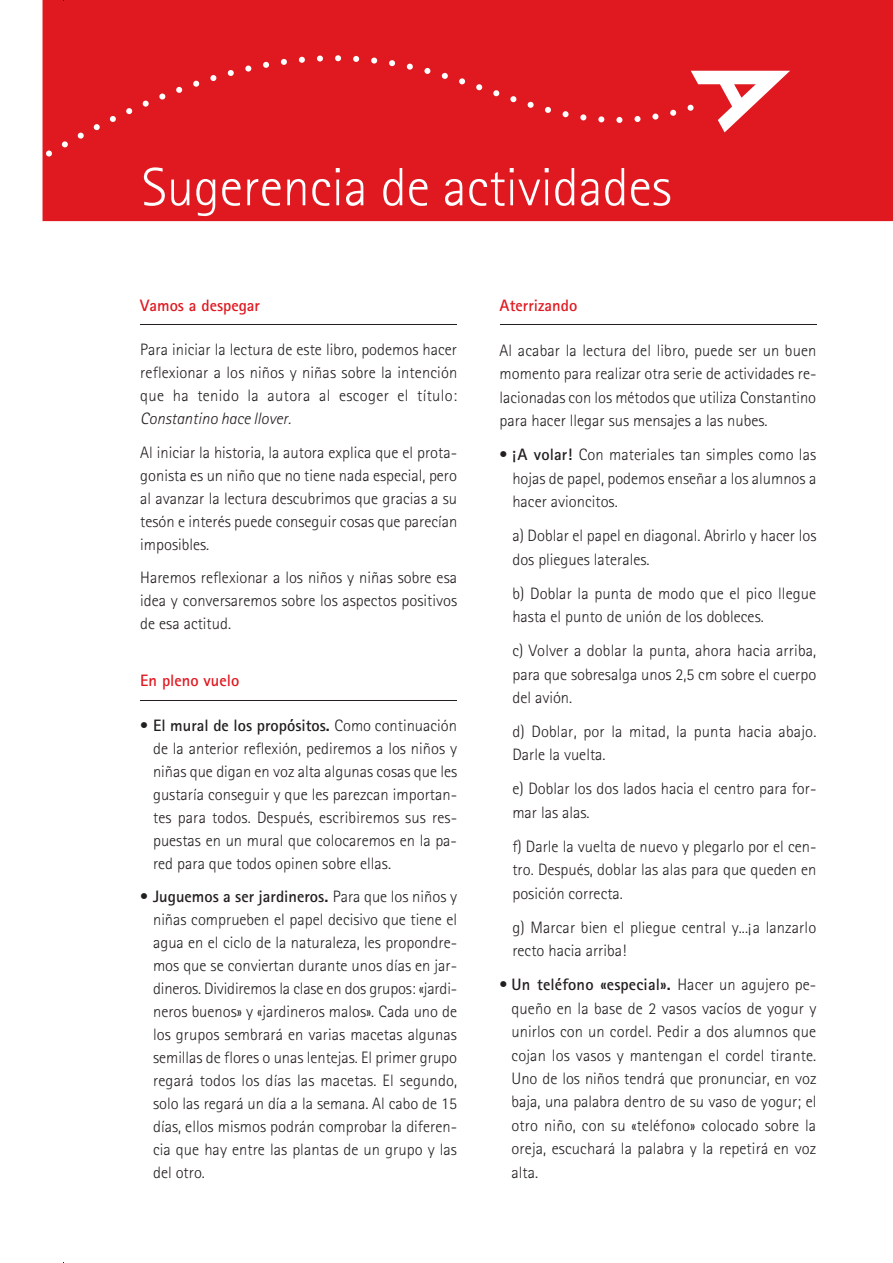
<style>
.page{position:relative;width:893px;height:1263px;background:#fff}
.page>*{position:absolute;margin:0;border:0;box-sizing:border-box;transform-origin:0 0}
.t1{font:300 54px "Rotis Sans Serif";color:#fff}
.t2{font:300 16.5px/23px "Rotis Sans Serif";color:#231f20;text-align:justify}
.t3{font:700 16.5px "Rotis Sans Serif";color:#e01921}
.t4{font:italic 300 16.5px "Rotis Sans Serif";color:#231f20}
.s1{font-weight:700}
</style>
<div class="page">
<hr style="left:140px;top:325px;width:317px;height:1px;background:#231f20">
<hr style="left:140px;top:700px;width:317px;height:1px;background:#231f20">
<hr style="left:500px;top:325px;width:316px;height:1px;background:#231f20">
<div style="left:43px;top:0;width:850px;height:221px;background:#e01921"></div>
<div style="left:61px;top:55px;width:615px;height:16px;background:#e01921"></div>
<div style="left:46px;top:71px;width:744px;height:86px;background:#e01921"></div>
<h1 class="t1" style="left:142px;top:156px;width:531px">Sugerencia de actividades</h1>
<p class="t3" style="left:140px;top:295px;width:121px">Vamos a despegar</p>
<p class="t2" style="left:140px;top:338px;width:318px">Para iniciar la lectura de este libro, podemos hacer reflexionar a los niños y niñas sobre la intención que ha tenido la autora al escoger el título:</p>
<p class="t4" style="left:140px;top:409px;width:152px">Constantino hace llover.</p>
<p class="t2" style="left:140px;top:441px;width:318px">Al iniciar la historia, la autora explica que el prota&shy;gonista es un niño que no tiene nada especial, pero al avanzar la lectura descubrimos que gracias a su tesón e interés puede conseguir cosas que parecían imposibles.</p>
<p class="t2" style="left:140px;top:566px;width:318px">Haremos reflexionar a los niños y niñas sobre esa idea y conversaremos sobre los aspectos positivos de esa actitud.</p>
<p class="t3" style="left:140px;top:670px;width:100px">En pleno vuelo</p>
<p class="t2" style="left:153px;top:714px;width:306px;text-indent:-13px">• <span class="s1">El mural de los propósitos.</span> Como continuación de la anterior reflexión, pediremos a los niños y niñas que digan en voz alta algunas cosas que les gustaría conseguir y que les parezcan importan&shy;tes para todos. Después, escribiremos sus res&shy;puestas en un mural que colocaremos en la pa&shy;red para que todos opinen sobre ellas.</p>
<p class="t2" style="left:153px;top:885px;width:306px;text-indent:-13px">• <span class="s1">Juguemos a ser jardineros.</span> Para que los niños y niñas comprueben el papel decisivo que tiene el agua en el ciclo de la naturaleza, les propondre&shy;mos que se conviertan durante unos días en jar&shy;dineros. Dividiremos la clase en dos grupos: «jardi&shy;neros buenos» y «jardineros malos». Cada uno de los grupos sembrará en varias macetas algunas semillas de flores o unas lentejas. El primer grupo regará todos los días las macetas. El segundo, solo las regará un día a la semana. Al cabo de 15 días, ellos mismos podrán comprobar la diferen&shy;cia que hay entre las plantas de un grupo y las del otro.</p>
<p class="t3" style="left:500px;top:295px;width:79px">Aterrizando</p>
<p class="t2" style="left:500px;top:339px;width:318px;line-height:23.4px">Al acabar la lectura del libro, puede ser un buen momento para realizar otra serie de actividades re&shy;lacionadas con los métodos que utiliza Constantino para hacer llegar sus mensajes a las nubes.</p>
<p class="t2" style="left:512px;top:443px;width:305px;line-height:23.4px;text-indent:-13px">• <span class="s1">¡A volar!</span> Con materiales tan simples como las hojas de papel, podemos enseñar a los alumnos a hacer avioncitos.</p>
<p class="t2" style="left:512px;top:524px;width:306px;line-height:23.4px">a) Doblar el papel en diagonal. Abrirlo y hacer los dos pliegues laterales.</p>
<p class="t2" style="left:512px;top:581px;width:305px;line-height:23.4px">b) Doblar la punta de modo que el pico llegue hasta el punto de unión de los dobleces.</p>
<p class="t2" style="left:512px;top:639px;width:305px;line-height:23.4px">c) Volver a doblar la punta, ahora hacia arriba, para que sobresalga unos 2,5 cm sobre el cuerpo del avión.</p>
<p class="t2" style="left:512px;top:720px;width:306px;line-height:23.4px">d) Doblar, por la mitad, la punta hacia abajo.<br>Darle la vuelta.</p>
<p class="t2" style="left:512px;top:777px;width:306px;line-height:23.4px">e) Doblar los dos lados hacia el centro para for&shy;mar las alas.</p>
<p class="t2" style="left:512px;top:834px;width:306px;line-height:23.4px">f) Darle la vuelta de nuevo y plegarlo por el cen&shy;tro. Después, doblar las alas para que queden en posición correcta.</p>
<p class="t2" style="left:512px;top:915px;width:305px;line-height:23.4px">g) Marcar bien el pliegue central y...¡a lanzarlo recto hacia arriba!</p>
<p class="t2" style="left:512px;top:973px;width:306px;line-height:23.4px;text-indent:-12px">• <span class="s1">Un teléfono «especial».</span> Hacer un agujero pe&shy;queño en la base de 2 vasos vacíos de yogur y unirlos con un cordel. Pedir a dos alumnos que cojan los vasos y mantengan el cordel tirante.<br>Uno de los niños tendrá que pronunciar, en voz baja, una palabra dentro de su vaso de yogur; el otro niño, con su «teléfono» colocado sobre la oreja, escuchará la palabra y la repetirá en voz alta.</p>
</div>
